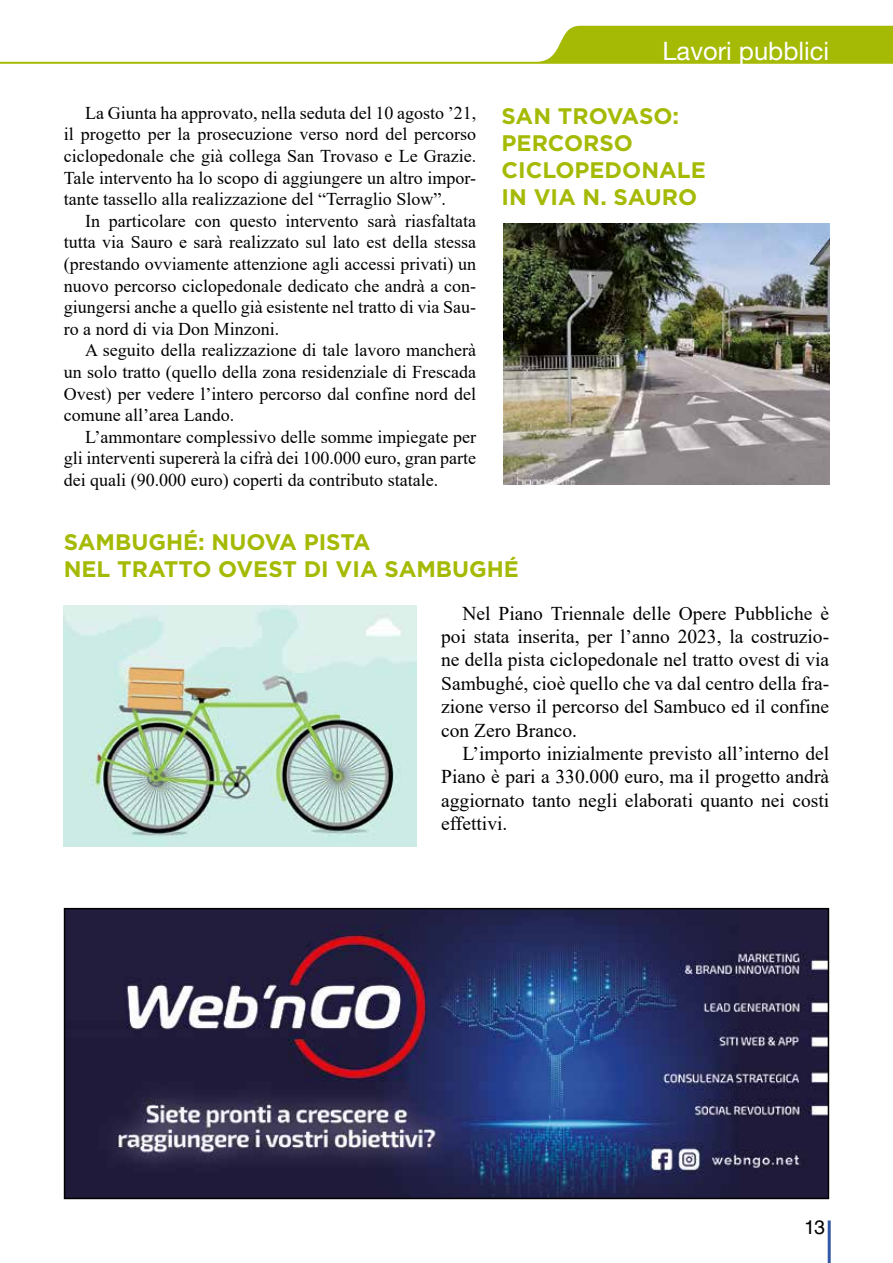
<style>
.page{position:relative;width:893px;height:1263px;background:#fff}
.page>*{position:absolute;margin:0;border:0;box-sizing:border-box;transform-origin:0 0}
.t1{font:25.5px "Helvetica Neue LT Std";color:#fff}
.t2{font:700 22.5px/27px "Gotham";color:#a5ba04}
.t3{font:19.5px/23.4px "Times New Roman";color:#000;text-align:justify}
.t4{font:19.5px "Helvetica LT Std";color:#000}
.t5{font:18px/21.6px "Times New Roman";color:#000;text-align:justify}
</style>
<div class="page">
<hr style="left:828px;top:1220px;width:3px;height:43px;background:#3257a4">
<svg style="left:0;top:26px;width:893px;height:38px"></svg>
<img style="left:503px;top:223px;width:326px;height:262px">
<img style="left:67px;top:911px;width:759px;height:285px">
<div style="left:64px;top:908px;width:765px;height:291px;border:2px solid #000"></div>
<img style="left:64px;top:606px;width:353px;height:240px">
<p class="t5" style="left:64px;top:101px;width:414px;text-indent:21px">La Giunta ha approvato, nella seduta del 10 agosto ’21, il progetto per la prosecuzione verso nord del percorso ciclopedonale che già collega San Trovaso e Le Grazie.<br>Tale intervento ha lo scopo di aggiungere un altro impor&shy;tante tassello alla realizzazione del “Terraglio Slow”.</p>
<p class="t5" style="left:64px;top:209px;width:414px;text-indent:21px">In particolare con questo intervento sarà riasfaltata tutta via Sauro e sarà realizzato sul lato est della stessa (prestando ovviamente attenzione agli accessi privati) un nuovo percorso ciclopedonale dedicato che andrà a con&shy;giungersi anche a quello già esistente nel tratto di via Sau&shy;ro a nord di via Don Minzoni.</p>
<p class="t5" style="left:64px;top:339px;width:414px;text-indent:21px">A seguito della realizzazione di tale lavoro mancherà un solo tratto (quello della zona residenziale di Frescada Ovest) per vedere l’intero percorso dal confine nord del comune all’area Lando.</p>
<p class="t5" style="left:64px;top:425px;width:414px;text-indent:21px">L’ammontare complessivo delle somme impiegate per gli interventi supererà la cifrà dei 100.000 euro, gran parte dei quali (90.000 euro) coperti da contributo statale.</p>
<h1 class="t1" style="left:662px;top:35px;width:168px">Lavori pubblici</h1>
<p class="t2" style="left:502px;top:103px;width:206px">SAN TROVASO:<br>PERCORSO<br>CICLOPEDONALE<br>IN VIA N. SAURO</p>
<p class="t2" style="left:64px;top:528px;width:457px">SAMBUGHÉ: NUOVA PISTA<br>NEL TRATTO OVEST DI VIA SAMBUGHÉ</p>
<p class="t3" style="left:441px;top:601px;width:390px;text-indent:21px">Nel Piano Triennale delle Opere Pubbliche è poi stata inserita, per l’anno 2023, la costruzio&shy;ne della pista ciclopedonale nel tratto ovest di via Sambughé, cioè quello che va dal centro della fra&shy;zione verso il percorso del Sambuco ed il confine con Zero Branco.</p>
<p class="t3" style="left:441px;top:741px;width:390px;text-indent:21px">L’importo inizialmente previsto all’interno del Piano è pari a 330.000 euro, ma il progetto andrà aggiornato tanto negli elaborati quanto nei costi effettivi.</p>
<p class="t4" style="left:804px;top:1216px;width:22px">13</p>
</div>
